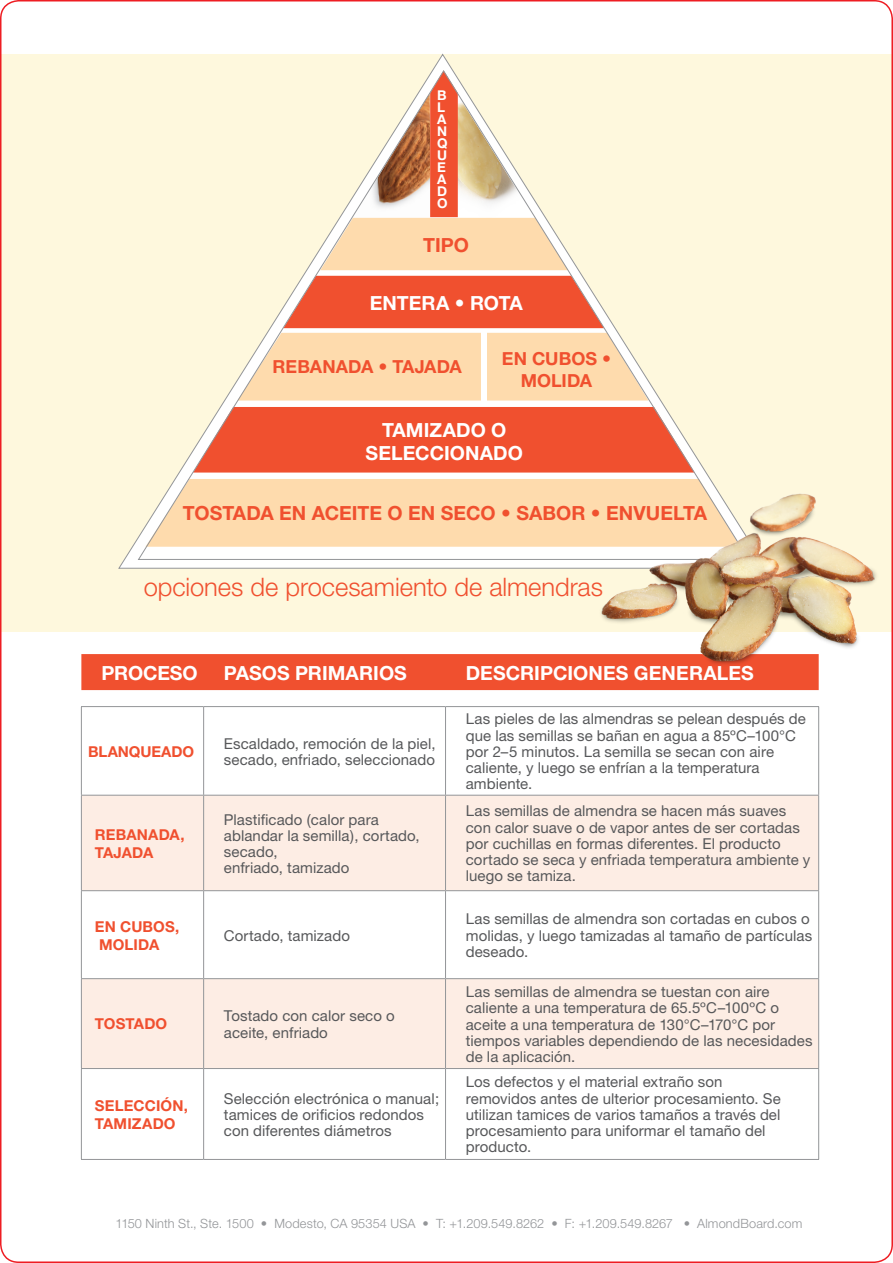
<style>
.page{position:relative;width:893px;height:1263px;background:#fff}
.page>*{position:absolute;margin:0;border:0;box-sizing:border-box;transform-origin:0 0}
.t1{font:300 25.5px "Helvetica Neue";letter-spacing:-.005em;color:#f0502f}
.t2{font:700 19.5px/23.4px "Helvetica Neue";color:#fff;text-align:center}
.t3{font:700 19.5px "Helvetica Neue";color:#f0502f}
.t4{font:700 18px/21.6px "Helvetica Neue";color:#f0502f;text-align:center}
.t5{font:16.5px "Helvetica Neue";color:#fff}
.t6{font:15px/16.2px "Helvetica Neue";letter-spacing:.005em;color:#57585a}
.t7{font:700 15px/18px "Helvetica Neue";letter-spacing:.01em;color:#f0502f}
.t8{font:700 13.5px/12px "Helvetica Neue";color:#fff}
.t9{font:300 12.75px "Helvetica Neue";letter-spacing:.01em;color:#939598}
</style>
<div class="page">
<div style="left:0;top:54px;width:893px;height:577px;background:#fef8dd"></div>
<svg style="left:118px;top:53px;width:445px;height:516px"></svg>
<svg style="left:137px;top:70px;width:566px;height:490px"></svg>
<div style="left:481px;top:331px;width:6px;height:74px;background:#fff"></div>
<div style="left:81px;top:654px;width:738px;height:36px;background:#f0502f"></div>
<svg style="left:82px;top:796px;width:736px;height:272px;fill:#fdede4"></svg>
<hr style="left:81px;top:707px;width:1px;height:88px;background:#939598">
<hr style="left:203px;top:707px;width:1px;height:88px;background:#939598">
<hr style="left:445px;top:707px;width:1px;height:88px;background:#939598">
<hr style="left:818px;top:707px;width:1px;height:88px;background:#939598">
<hr style="left:81px;top:795px;width:123px;height:1px;background:#939598">
<hr style="left:81px;top:795px;width:1px;height:95px;background:#939598">
<hr style="left:204px;top:795px;width:242px;height:1px;background:#939598">
<hr style="left:203px;top:795px;width:1px;height:95px;background:#939598">
<hr style="left:446px;top:795px;width:373px;height:1px;background:#939598">
<hr style="left:445px;top:795px;width:1px;height:95px;background:#939598">
<hr style="left:818px;top:795px;width:1px;height:95px;background:#939598">
<hr style="left:81px;top:890px;width:123px;height:1px;background:#939598">
<hr style="left:81px;top:891px;width:1px;height:87px;background:#939598">
<hr style="left:204px;top:890px;width:242px;height:1px;background:#939598">
<hr style="left:203px;top:891px;width:1px;height:87px;background:#939598">
<hr style="left:446px;top:890px;width:373px;height:1px;background:#939598">
<hr style="left:445px;top:891px;width:1px;height:87px;background:#939598">
<hr style="left:818px;top:891px;width:1px;height:87px;background:#939598">
<hr style="left:81px;top:978px;width:123px;height:1px;background:#939598">
<hr style="left:81px;top:979px;width:1px;height:89px;background:#939598">
<hr style="left:204px;top:978px;width:242px;height:1px;background:#939598">
<hr style="left:203px;top:979px;width:1px;height:89px;background:#939598">
<hr style="left:446px;top:978px;width:373px;height:1px;background:#939598">
<hr style="left:445px;top:979px;width:1px;height:89px;background:#939598">
<hr style="left:818px;top:979px;width:1px;height:89px;background:#939598">
<hr style="left:81px;top:1068px;width:123px;height:1px;background:#939598">
<hr style="left:81px;top:1069px;width:1px;height:90px;background:#939598">
<hr style="left:204px;top:1068px;width:242px;height:1px;background:#939598">
<hr style="left:203px;top:1069px;width:1px;height:90px;background:#939598">
<hr style="left:446px;top:1068px;width:373px;height:1px;background:#939598">
<hr style="left:445px;top:1069px;width:1px;height:90px;background:#939598">
<hr style="left:818px;top:1069px;width:1px;height:90px;background:#939598">
<hr style="left:81px;top:706px;width:123px;height:1px;background:#939598">
<hr style="left:204px;top:706px;width:242px;height:1px;background:#939598">
<hr style="left:446px;top:706px;width:373px;height:1px;background:#939598">
<hr style="left:81px;top:1159px;width:123px;height:1px;background:#939598">
<hr style="left:204px;top:1159px;width:242px;height:1px;background:#939598">
<hr style="left:446px;top:1159px;width:373px;height:1px;background:#939598">
<img style="left:563px;top:466px;width:327px;height:223px">
<p class="t8" style="left:437px;top:89px;width:12px">B<br>L<br>A<br>N<br>Q<br>U<br>E<br>A<br>D<br>O</p>
<p class="t3" style="left:423px;top:233px;width:47px">TIPO</p>
<p class="t5" style="left:432px;top:285px;width:20px">de</p>
<p class="t2" style="left:370px;top:290px;width:154px">ENTERA • ROTA</p>
<p class="t4" style="left:272px;top:355px;width:191px">REBANADA • TAJADA</p>
<p class="t4" style="left:502px;top:347px;width:111px">EN CUBOS •<br>MOLIDA</p>
<p class="t2" style="left:366px;top:417px;width:159px">TAMIZADO O<br>SELECCIONADO</p>
<p class="t3" style="left:183px;top:501px;width:526px">TOSTADA EN ACEITE O EN SECO • SABOR • ENVUELTA</p>
<p class="t1" style="left:144px;top:572px;width:461px">opciones de procesamiento de almendras</p>
<p class="t2" style="left:102px;top:661px;width:97px">PROCESO</p>
<p class="t2" style="left:224px;top:661px;width:184px">PASOS PRIMARIOS</p>
<p class="t2" style="left:466px;top:661px;width:289px">DESCRIPCIONES GENERALES</p>
<p class="t7" style="left:88px;top:742px;width:107px">BLANQUEADO</p>
<p class="t6" style="left:224px;top:735px;width:213px">Escaldado, remoción de la piel, secado, enfriado, seleccionado</p>
<p class="t6" style="left:466px;top:711px;width:342px">Las pieles de las almendras se pelean después de que las semillas se bañan en agua a 85ºC–100°C por 2–5 minutos. La semilla se secan con aire caliente, y luego se enfrían a la temperatura ambiente.</p>
<p class="t7" style="left:95px;top:825px;width:91px">REBANADA,<br>TAJADA</p>
<p class="t6" style="left:224px;top:811px;width:197px">Plastificado (calor para ablandar la semilla), cortado, secado,<br>enfriado, tamizado</p>
<p class="t6" style="left:466px;top:803px;width:346px">Las semillas de almendra se hacen más suaves con calor suave o de vapor antes de ser cortadas por cuchillas en formas diferentes. El producto cortado se seca y enfriada temperatura ambiente y luego se tamiza.</p>
<p class="t7" style="left:95px;top:917px;width:86px">EN CUBOS,<br>MOLIDA</p>
<p class="t6" style="left:224px;top:927px;width:128px">Cortado, tamizado</p>
<p class="t7" style="left:95px;top:1015px;width:74px">TOSTADO</p>
<p class="t6" style="left:224px;top:1008px;width:172px">Tostado con calor seco o aceite, enfriado</p>
<p class="t7" style="left:95px;top:1096px;width:95px">SELECCIÓN,<br>TAMIZADO</p>
<p class="t6" style="left:224px;top:1090px;width:217px">Selección electrónica o manual; tamices de orificios redondos con diferentes diámetros</p>
<p class="t6" style="left:466px;top:911px;width:348px">Las semillas de almendra son cortadas en cubos o molidas, y luego tamizadas al tamaño de partículas deseado.</p>
<p class="t6" style="left:466px;top:983px;width:348px">Las semillas de almendra se tuestan con aire caliente a una temperatura de 65.5ºC–100ºC o aceite a una temperatura de 130°C–170°C por tiempos variables dependiendo de las necesidades de la aplicación.</p>
<p class="t6" style="left:466px;top:1074px;width:316px">Los defectos y el material extraño son removidos antes de ulterior procesamiento. Se utilizan tamices de varios tamaños a través del procesamiento para uniformar el tamaño del producto.</p>
<p class="t9" style="left:116px;top:1215px;width:688px">1150 Ninth St., Ste. 1500 • Modesto, CA 95354 USA • T: +1.209.549.8262 • F: +1.209.549.8267 • AlmondBoard.com</p>
</div>
